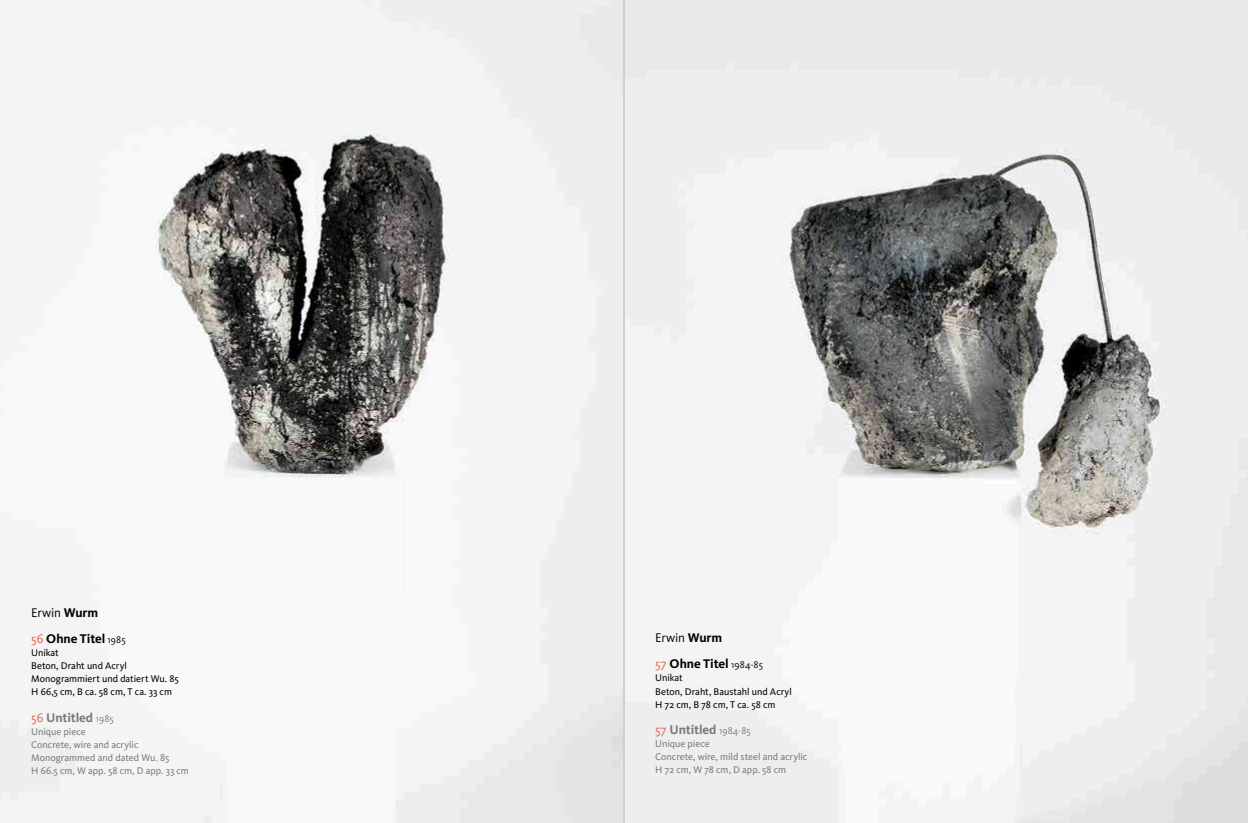
<style>
.page{position:relative;width:1248px;height:823px;background:#fff}
.page>*{position:absolute;margin:0;border:0;box-sizing:border-box;transform-origin:0 0}
.t1{font:700 13px/26px "Kievit";letter-spacing:-.01em;color:#000}
.t2{font:700 13px "Kievit";letter-spacing:-.01em;color:#7a7a7a}
.t3{font:10px/13px "Kievit";letter-spacing:-.005em;color:#7a7a7a}
.t4{font:10px/13px "Kievit";letter-spacing:-.005em;color:#000}
.s1{font-weight:400}
.s2{font-weight:400;color:#ea5c47}
.s3{font-weight:400;font-size:10px}
</style>
<div class="page">
<img style="left:0;top:0;width:1247px;height:822px">
<hr style="left:623px;top:0;width:2px;height:822px;background:#cfcfd0">
<h1 class="t1" style="left:31px;top:599px;width:96px"><span class="s1">Erwin</span> Wurm<br><span class="s2">56</span> Ohne Titel <span class="s3">1985</span></h1>
<p class="t4" style="left:31px;top:646px;width:149px">Unikat<br>Beton, Draht und Acryl<br>Monogrammiert und datiert Wu. 85<br>H 66,5 cm, B ca. 58 cm, T ca. 33 cm</p>
<h1 class="t2" style="left:31px;top:709px;width:84px"><span class="s2">56</span> Untitled <span class="s3">1985</span></h1>
<p class="t3" style="left:31px;top:724px;width:159px">Unique piece<br>Concrete, wire and acrylic<br>Monogrammed and dated Wu. 85<br>H 66.5 cm, W app. 58 cm, D app. 33 cm</p>
<h1 class="t1" style="left:655px;top:624px;width:109px"><span class="s1">Erwin</span> Wurm<br><span class="s2">57</span> Ohne Titel <span class="s3">1984-85</span></h1>
<p class="t4" style="left:655px;top:671px;width:138px">Unikat<br>Beton, Draht, Baustahl und Acryl<br>H 72 cm, B 78 cm, T ca. 58 cm</p>
<h1 class="t2" style="left:655px;top:721px;width:97px"><span class="s2">57</span> Untitled <span class="s3">1984-85</span></h1>
<p class="t3" style="left:655px;top:736px;width:154px">Unique piece<br>Concrete, wire, mild steel and acrylic<br>H 72 cm, W 78 cm, D app. 58 cm</p>
</div>
